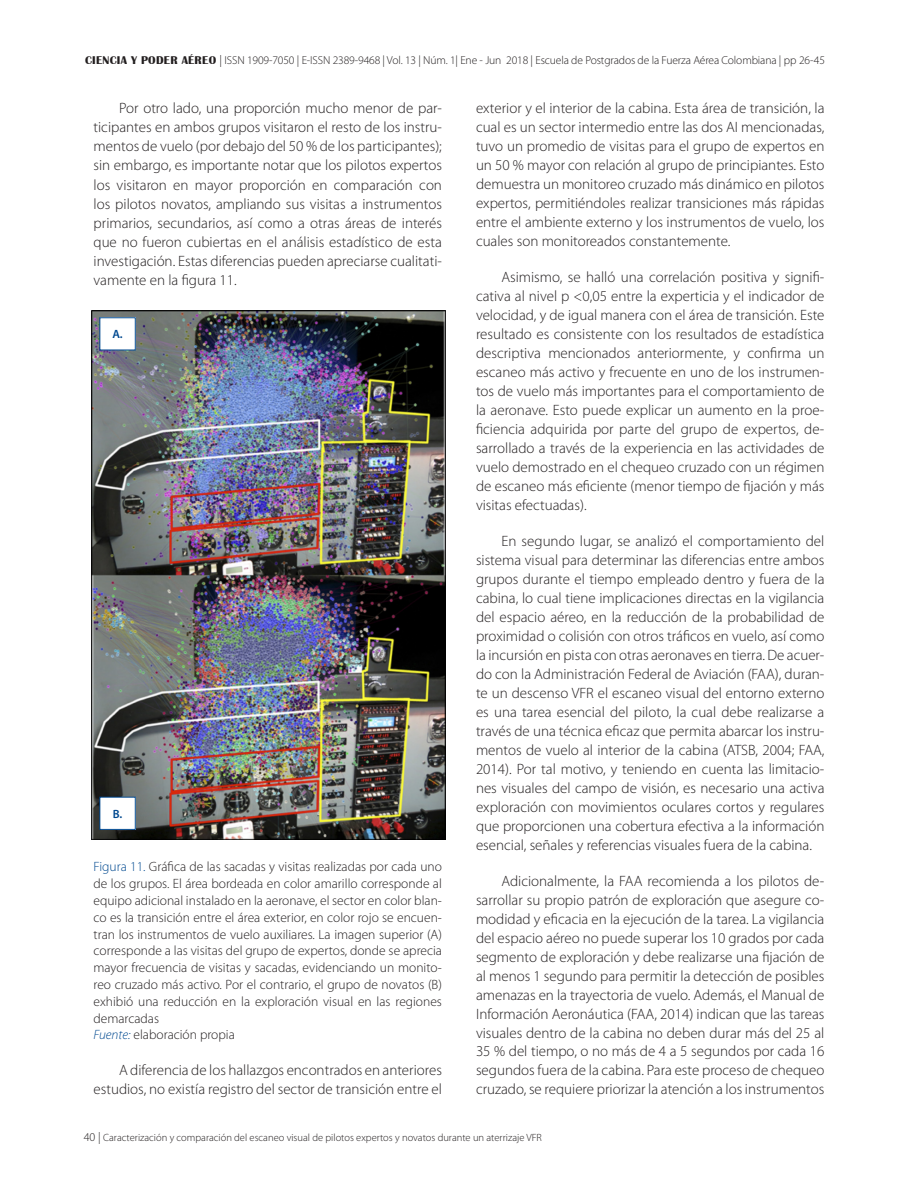
<style>
.page{position:relative;width:918px;height:1188px;background:#fff}
.page>*{position:absolute;margin:0;border:0;box-sizing:border-box;transform-origin:0 0}
.articulo-cuerpo_de_t{font:300 15px/19px "Myriad Pro";color:#231f20;text-align:justify}
.articulo-figura-fuen{font:300 13.5px/16.8px "Myriad Pro";color:#231f20;text-align:justify}
.articulo-cuerpo_de_t-2{font:600 12px "Myriad Pro";color:#014990}
.t1{font:300 11.55px "Myriad Pro";letter-spacing:-.01em;color:#231f20}
.t2{font:300 10.5px "Myriad Pro";color:#231f20}
.s1{font-family:"Britannic";font-weight:700}
.s2{font-size:12px}
.s3{color:#014990}
.s4{font-style:italic;color:#014990}
</style>
<div class="page">
<img style="left:92px;top:311px;width:354px;height:529px">
<div style="left:100px;top:318px;width:35px;height:32px;background:#fff"></div>
<div style="left:99px;top:317px;width:37px;height:33px;border:1px solid #014990"></div>
<div style="left:100px;top:797px;width:35px;height:32px;background:#fff"></div>
<div style="left:99px;top:797px;width:37px;height:33px;border:1px solid #014990"></div>
<p class="t1" style="left:85px;top:53px;width:741px"><span class="s1">CIENCIA Y PODER AÉREO</span> <span class="s2">|</span> ISSN 1909-7050 | E-ISSN 2389-9468 | Vol. 13 | Núm. 1| Ene - Jun 2018 | Escuela de Postgrados de la Fuerza Aérea Colombiana | pp 26-45</p>
<p class="articulo-cuerpo_de_t" style="left:94px;top:99px;width:350px;text-indent:26px">Por otro lado, una proporción mucho menor de par&shy;ticipantes en ambos grupos visitaron el resto de los instru&shy;mentos de vuelo (por debajo del 50 % de los participantes); sin embargo, es importante notar que los pilotos expertos los visitaron en mayor proporción en comparación con los pilotos novatos, ampliando sus visitas a instrumentos primarios, secundarios, así como a otras áreas de interés que no fueron cubiertas en el análisis estadístico de esta investigación. Estas diferencias pueden apreciarse cualitati&shy;vamente en la figura 11.</p>
<p class="articulo-cuerpo_de_t" style="left:476px;top:99px;width:350px">exterior y el interior de la cabina. Esta área de transición, la cual es un sector intermedio entre las dos AI mencionadas, tuvo un promedio de visitas para el grupo de expertos en un 50 % mayor con relación al grupo de principiantes. Esto demuestra un monitoreo cruzado más dinámico en pilotos expertos, permitiéndoles realizar transiciones más rápidas entre el ambiente externo y los instrumentos de vuelo, los cuales son monitoreados constantemente.</p>
<p class="articulo-cuerpo_de_t" style="left:476px;top:268px;width:350px;text-indent:26px">Asimismo, se halló una correlación positiva y signifi&shy;cativa al nivel p &lt;0,05 entre la experticia y el indicador de velocidad, y de igual manera con el área de transición. Este resultado es consistente con los resultados de estadística descriptiva mencionados anteriormente, y confirma un escaneo más activo y frecuente en uno de los instrumen&shy;tos de vuelo más importantes para el comportamiento de la aeronave. Esto puede explicar un aumento en la proe&shy;ficiencia adquirida por parte del grupo de expertos, de&shy;sarrollado a través de la experiencia en las actividades de vuelo demostrado en el chequeo cruzado con un régimen de escaneo más eficiente (menor tiempo de fijación y más visitas efectuadas).</p>
<p class="articulo-cuerpo_de_t" style="left:476px;top:531px;width:350px;text-indent:26px">En segundo lugar, se analizó el comportamiento del sistema visual para determinar las diferencias entre ambos grupos durante el tiempo empleado dentro y fuera de la cabina, lo cual tiene implicaciones directas en la vigilancia del espacio aéreo, en la reducción de la probabilidad de proximidad o colisión con otros tráficos en vuelo, así como la incursión en pista con otras aeronaves en tierra. De acuer&shy;do con la Administración Federal de Aviación (FAA), duran&shy;te un descenso VFR el escaneo visual del entorno externo es una tarea esencial del piloto, la cual debe realizarse a través de una técnica eficaz que permita abarcar los instru&shy;mentos de vuelo al interior de la cabina (ATSB, 2004; FAA, 2014). Por tal motivo, y teniendo en cuenta las limitacio&shy;nes visuales del campo de visión, es necesario una activa exploración con movimientos oculares cortos y regulares que proporcionen una cobertura efectiva a la información esencial, señales y referencias visuales fuera de la cabina.</p>
<p class="articulo-cuerpo_de_t" style="left:476px;top:871px;width:350px;text-indent:26px">Adicionalmente, la FAA recomienda a los pilotos de&shy;sarrollar su propio patrón de exploración que asegure co&shy;modidad y eficacia en la ejecución de la tarea. La vigilancia del espacio aéreo no puede superar los 10 grados por cada segmento de exploración y debe realizarse una fijación de al menos 1 segundo para permitir la detección de posibles amenazas en la trayectoria de vuelo. Además, el Manual de Información Aeronáutica (FAA, 2014) indican que las tareas visuales dentro de la cabina no deben durar más del 25 al 35 % del tiempo, o no más de 4 a 5 segundos por cada 16 segundos fuera de la cabina. Para este proceso de chequeo cruzado, se requiere priorizar la atención a los instrumentos</p>
<p class="articulo-cuerpo_de_t-2" style="left:112px;top:327px;width:12px">A.</p>
<p class="articulo-cuerpo_de_t-2" style="left:113px;top:806px;width:11px">B.</p>
<p class="articulo-figura-fuen" style="left:94px;top:858px;width:350px"><span class="s3">Figura 11.</span> Gráfica de las sacadas y visitas realizadas por cada uno de los grupos. El área bordeada en color amarillo corresponde al equipo adicional instalado en la aeronave, el sector en color blan&shy;co es la transición entre el área exterior, en color rojo se encuen&shy;tran los instrumentos de vuelo auxiliares. La imagen superior (A) corresponde a las visitas del grupo de expertos, donde se aprecia mayor frecuencia de visitas y sacadas, evidenciando un monito&shy;reo cruzado más activo. Por el contrario, el grupo de novatos (B) exhibió una reducción en la exploración visual en las regiones demarcadas</p>
<p class="articulo-figura-fuen" style="left:94px;top:1026px;width:143px"><span class="s4">Fuente:</span> elaboración propia</p>
<p class="articulo-cuerpo_de_t" style="left:94px;top:1061px;width:350px;text-align:right">A diferencia de los hallazgos encontrados en anteriores estudios, no existía registro del sector de transición entre el</p>
<p class="t2" style="left:84px;top:1131px;width:460px"><span class="s2">40 |</span> Caracterización y comparación del escaneo visual de pilotos expertos y novatos durante un aterrizaje VFR</p>
</div>
